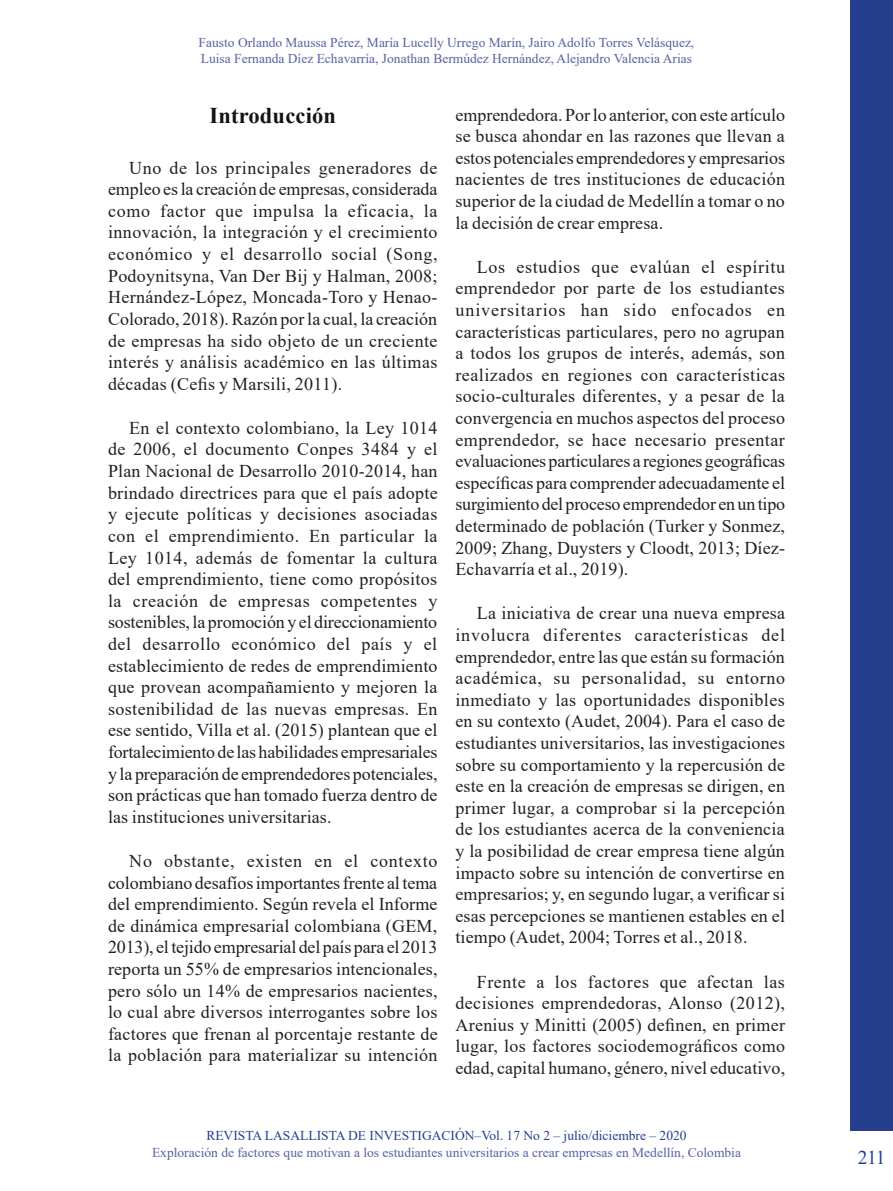
<style>
.page{position:relative;width:893px;height:1191px;background:#fff}
.page>*{position:absolute;margin:0;border:0;box-sizing:border-box;transform-origin:0 0}
.PRIMER_ORDEN{font:700 22.5px "Times New Roman";letter-spacing:.01em;color:#141414}
.t1{font:19.5px "Times New Roman";color:#253f8e}
.CORRIDO{font:18px/21.6px "Times New Roman";letter-spacing:.005em;color:#231f20;text-align:justify}
.t2{font:13.5px/16.2px "Times New Roman";color:#5861a3}
.t3{font:13.5px "Times New Roman";color:#253f8e}
</style>
<div class="page">
<div style="left:850px;top:0;width:43px;height:1131px;background:#253f8e"></div>
<p class="t2" style="left:199px;top:34px;width:497px">Fausto Orlando Maussa Pérez, María Lucelly Urrego Marín, Jairo Adolfo Torres Velásquez,<br>Luisa Fernanda Díez Echavarría, Jonathan Bermúdez Hernández, Alejandro Valencia Arias</p>
<p class="PRIMER_ORDEN" style="left:209px;top:99px;width:128px">Introducción</p>
<p class="CORRIDO" style="left:108px;top:156px;width:331px;text-indent:21px">Uno de los principales generadores de empleo es la creación de empresas, considerada como factor que impulsa la eficacia, la innovación, la integración y el crecimiento económico y el desarrollo social (Song, Podoynitsyna, Van Der Bij y Halman, 2008; Hernández-López, Moncada-Toro y Henao-Colorado, 2018). Razón por la cual, la creación de empresas ha sido objeto de un creciente interés y análisis académico en las últimas décadas (Cefis y Marsili, 2011).</p>
<p class="CORRIDO" style="left:108px;top:416px;width:331px;text-indent:21px">En el contexto colombiano, la Ley 1014 de 2006, el documento Conpes 3484 y el Plan Nacional de Desarrollo 2010-2014, han brindado directrices para que el país adopte y ejecute políticas y decisiones asociadas con el emprendimiento. En particular la Ley 1014, además de fomentar la cultura del emprendimiento, tiene como propósitos la creación de empresas competentes y sostenibles, la promoción y el direccionamiento del desarrollo económico del país y el establecimiento de redes de emprendimiento que provean acompañamiento y mejoren la sostenibilidad de las nuevas empresas. En ese sentido, Villa et al. (2015) plantean que el fortalecimiento de las habilidades empresariales y la preparación de emprendedores potenciales, son prácticas que han tomado fuerza dentro de las instituciones universitarias.</p>
<p class="CORRIDO" style="left:108px;top:849px;width:331px;text-indent:21px">No obstante, existen en el contexto colombiano desafíos importantes frente al tema del emprendimiento. Según revela el Informe de dinámica empresarial colombiana (GEM, 2013), el tejido empresarial del país para el 2013 reporta un 55% de empresarios intencionales, pero sólo un 14% de empresarios nacientes, lo cual abre diversos interrogantes sobre los factores que frenan al porcentaje restante de la población para materializar su intención</p>
<p class="CORRIDO" style="left:455px;top:103px;width:331px">emprendedora. Por lo anterior, con este artículo se busca ahondar en las razones que llevan a estos potenciales emprendedores y empresarios nacientes de tres instituciones de educación superior de la ciudad de Medellín a tomar o no la decisión de crear empresa.</p>
<p class="CORRIDO" style="left:455px;top:255px;width:331px;text-indent:21px">Los estudios que evalúan el espíritu emprendedor por parte de los estudiantes universitarios han sido enfocados en características particulares, pero no agrupan a todos los grupos de interés, además, son realizados en regiones con características socio-culturales diferentes, y a pesar de la convergencia en muchos aspectos del proceso emprendedor, se hace necesario presentar evaluaciones particulares a regiones geográficas específicas para comprender adecuadamente el surgimiento del proceso emprendedor en un tipo determinado de población (Turker y Sonmez, 2009; Zhang, Duysters y Cloodt, 2013; Díez-Echavarría et al., 2019).</p>
<p class="CORRIDO" style="left:455px;top:602px;width:331px;text-indent:21px">La iniciativa de crear una nueva empresa involucra diferentes características del emprendedor, entre las que están su formación académica, su personalidad, su entorno inmediato y las oportunidades disponibles en su contexto (Audet, 2004). Para el caso de estudiantes universitarios, las investigaciones sobre su comportamiento y la repercusión de este en la creación de empresas se dirigen, en primer lugar, a comprobar si la percepción de los estudiantes acerca de la conveniencia y la posibilidad de crear empresa tiene algún impacto sobre su intención de convertirse en empresarios; y, en segundo lugar, a verificar si esas percepciones se mantienen estables en el tiempo (Audet, 2004; Torres et al., 2018.</p>
<p class="CORRIDO" style="left:455px;top:970px;width:331px;text-indent:21px">Frente a los factores que afectan las decisiones emprendedoras, Alonso (2012), Arenius y Minitti (2005) definen, en primer lugar, los factores sociodemográficos como edad, capital humano, género, nivel educativo,</p>
<p class="t3" style="left:206px;top:1126px;width:482px">REVISTA LASALLISTA DE INVESTIGACIÓN–Vol. 17 No 2 – julio/diciembre – 2020</p>
<p class="t2" style="left:152px;top:1143px;width:591px">Exploración de factores que motivan a los estudiantes universitarios a crear empresas en Medellín, Colombia</p>
<p class="t1" style="left:858px;top:1143px;width:29px">211</p>
</div>
